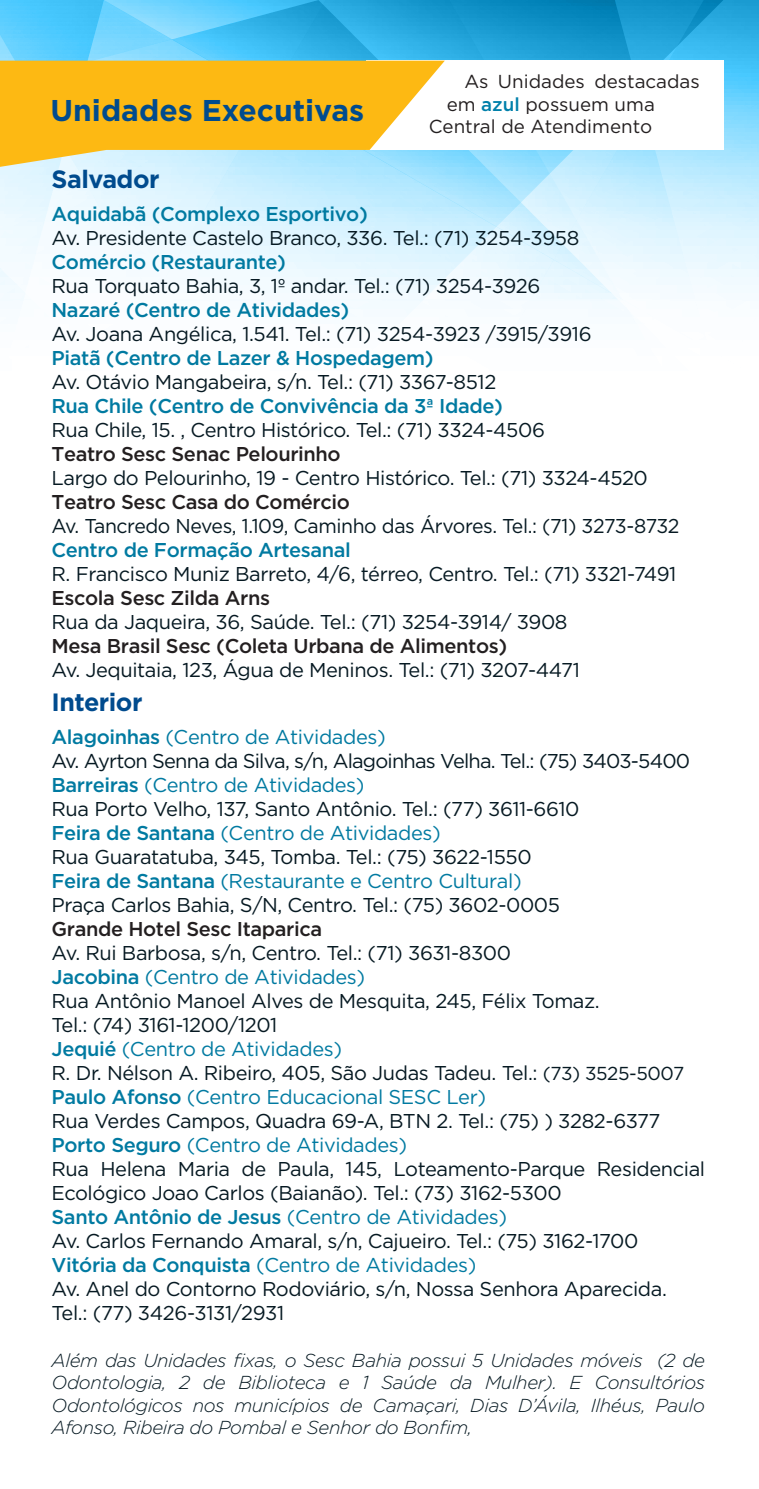
<style>
.page{position:relative;width:759px;height:1489px;background:#fff}
.page>*{position:absolute;margin:0;border:0;box-sizing:border-box;transform-origin:0 0}
.t1{font:700 30px "Gotham";color:#004b8e}
.t2{font:700 25px "Gotham";letter-spacing:-.02em;color:#004b8e}
.t3{font:20px/24px "Gotham";letter-spacing:-.02em;color:#061922}
.t4{font:500 20px "Gotham";letter-spacing:-.02em;color:#007aa1}
.t5{font:500 20px "Gotham";letter-spacing:-.02em;color:#231f20}
.t6{font:italic 300 18.75px/22.5px "Gotham";letter-spacing:-.02em;color:#061922;text-align:justify}
.t7{font:18.75px "Gotham";color:#231f20}
.s1{font-weight:500;color:#0080aa}
.s2{font-weight:500;color:#007aa1}
.s3{color:#007aa1}
.s4{font-size:18.75px}
</style>
<div class="page">
<svg style="left:0;top:0;width:758px;height:315px"></svg>
<div style="left:366px;top:60px;width:357px;height:90px;background:#fff"></div>
<svg style="left:0;top:61px;width:444px;height:106px;background:#f3c444"></svg>
<h1 class="t1" style="left:51px;top:90px;width:315px">Unidades Executivas</h1>
<p class="t7" style="left:464px;top:70px;width:237px">As Unidades destacadas</p>
<p class="t7" style="left:446px;top:92px;width:210px">em <span class="s1">azul</span> possuem uma</p>
<p class="t7" style="left:429px;top:115px;width:225px">Central de Atendimento</p>
<p class="t2" style="left:52px;top:162px;width:109px">Salvador</p>
<p class="t4" style="left:52px;top:200px;width:317px">Aquidabã (Complexo Esportivo)</p>
<p class="t3" style="left:52px;top:225px;width:529px">Av. Presidente Castelo Branco, 336. Tel.: (71) 3254-3958</p>
<p class="t4" style="left:52px;top:248px;width:236px">Comércio (Restaurante)</p>
<p class="t3" style="left:52px;top:273px;width:490px">Rua Torquato Bahia, 3, 1º andar. Tel.: (71) 3254-3926</p>
<p class="t4" style="left:52px;top:296px;width:299px">Nazaré (Centro de Atividades)</p>
<p class="t3" style="left:52px;top:321px;width:541px">Av. Joana Angélica, 1.541. Tel.: (71) 3254-3923 /3915/3916</p>
<p class="t4" style="left:52px;top:344px;width:383px">Piatã (Centro de Lazer &amp; Hospedagem)</p>
<p class="t3" style="left:52px;top:369px;width:446px">Av. Otávio Mangabeira, s/n. Tel.: (71) 3367-8512</p>
<p class="t4" style="left:52px;top:392px;width:453px">Rua Chile (Centro de Convivência da 3ª Idade)</p>
<p class="t3" style="left:52px;top:417px;width:494px">Rua Chile, 15. , Centro Histórico. Tel.: (71) 3324-4506</p>
<p class="t5" style="left:52px;top:440px;width:290px">Teatro Sesc Senac Pelourinho</p>
<p class="t3" style="left:52px;top:465px;width:597px">Largo do Pelourinho, 19 - Centro Histórico. Tel.: (71) 3324-4520</p>
<p class="t5" style="left:52px;top:488px;width:300px">Teatro Sesc Casa do Comércio</p>
<p class="t3" style="left:52px;top:513px;width:629px">Av. Tancredo Neves, 1.109, Caminho das Árvores. Tel.: (71) 3273-8732</p>
<p class="t4" style="left:52px;top:536px;width:301px">Centro de Formação Artesanal</p>
<p class="t3" style="left:52px;top:561px;width:626px">R. Francisco Muniz Barreto, 4/6, térreo, Centro. Tel.: (71) 3321-7491</p>
<p class="t5" style="left:52px;top:584px;width:220px">Escola Sesc Zilda Arns</p>
<p class="t3" style="left:52px;top:609px;width:517px">Rua da Jaqueira, 36, Saúde. Tel.: (71) 3254-3914/ 3908</p>
<p class="t5" style="left:52px;top:632px;width:457px">Mesa Brasil Sesc (Coleta Urbana de Alimentos)</p>
<p class="t3" style="left:52px;top:657px;width:529px">Av. Jequitaia, 123, Água de Meninos. Tel.: (71) 3207-4471</p>
<p class="t2" style="left:52px;top:685px;width:92px">Interior</p>
<p class="t3" style="left:52px;top:724px;width:640px"><span class="s2">Alagoinhas</span> <span class="s3">(Centro de Atividades)<br></span>Av. Ayrton Senna da Silva, s/n, Alagoinhas Velha. Tel.: (75) 3403-5400<br><span class="s2">Barreiras</span> <span class="s3">(Centro de Atividades)<br></span>Rua Porto Velho, 137, Santo Antônio. Tel.: (77) 3611-6610<br><span class="s2">Feira de Santana</span> <span class="s3">(Centro de Atividades)<br></span>Rua Guaratatuba, 345, Tomba. Tel.: (75) 3622-1550<br><span class="s2">Feira de Santana</span> <span class="s3">(Restaurante e Centro Cultural)<br></span>Praça Carlos Bahia, S/N, Centro. Tel.: (75) 3602-0005</p>
<p class="t5" style="left:52px;top:915px;width:272px">Grande Hotel Sesc Itaparica</p>
<p class="t3" style="left:52px;top:940px;width:654px">Av. Rui Barbosa, s/n, Centro. Tel.: (71) 3631-8300<br><span class="s2">Jacobina</span> <span class="s3">(Centro de Atividades)<br></span>Rua Antônio Manoel Alves de Mesquita, 245, Félix Tomaz.<br>Tel.: (74) 3161-1200/1201<br><span class="s2">Jequié</span> <span class="s3">(Centro de Atividades)<br></span>R. Dr. Nélson A. Ribeiro, 405, São Judas Tadeu. Tel.: <span class="s4">(73) 3525-5007<br></span><span class="s2">Paulo Afonso</span> <span class="s3">(Centro Educacional SESC Ler)<br></span>Rua Verdes Campos, Quadra 69-A, BTN 2. Tel.: (75) ) 3282-6377<br><span class="s2">Porto Seguro</span> <span class="s3">(Centro de Atividades)<br></span>Rua Helena Maria de Paula, 145, Loteamento-Parque Residencial Ecológico Joao Carlos (Baianão). Tel.: (73) 3162-5300<br><span class="s2">Santo Antônio de Jesus</span> <span class="s3">(Centro de Atividades)<br></span>Av. Carlos Fernando Amaral, s/n, Cajueiro. Tel.: (75) 3162-1700<br><span class="s2">Vitória da Conquista</span> <span class="s3">(Centro de Atividades)<br></span>Av. Anel do Contorno Rodoviário, s/n, Nossa Senhora Aparecida.<br>Tel.: (77) 3426-3131/2931</p>
<p class="t6" style="left:52px;top:1348px;width:655px">Além das Unidades fixas, o Sesc Bahia possui 5 Unidades móveis (2 de Odontologia, 2 de Biblioteca e 1 Saúde da Mulher). E Consultórios Odontológicos nos municípios de Camaçari, Dias D’Ávila, Ilhéus, Paulo Afonso, Ribeira do Pombal e Senhor do Bonfim,</p>
</div>
